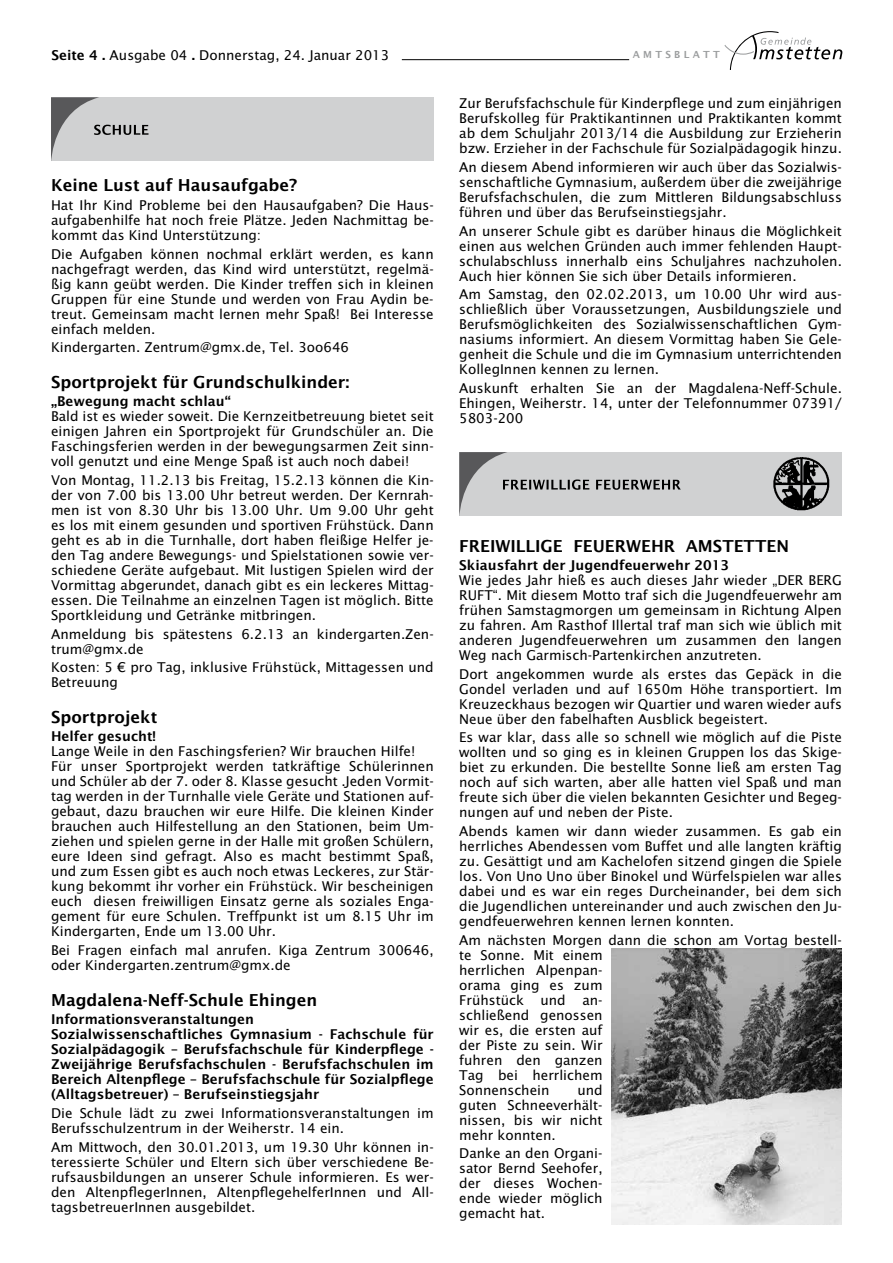
<style>
.page{position:relative;width:893px;height:1263px;background:#fff}
.page>*{position:absolute;margin:0;border:0;box-sizing:border-box;transform-origin:0 0}
.t1{font:16.5px "Lucida Sans Demibold Roman";color:#000}
.t2{font:13.5px/15px "Lucida Sans";color:#000;text-align:justify}
.t3{font:13.5px/15px "Lucida Sans Demibold Roman";color:#000}
.t4{font:9.75px "Lucida Sans Demibold Roman";letter-spacing:.34em;color:#9c9e9f}
.s1{font-family:"Lucida Sans Demibold Roman"}
</style>
<div class="page">
<svg style="left:724px;top:31px;width:118px;height:39px"></svg>
<hr style="left:402px;top:59px;width:227px;height:1px;background:#000">
<div style="left:51px;top:97px;width:383px;height:64px;background:#d0d1d2"></div>
<svg style="left:51px;top:97px;width:98px;height:64px"></svg>
<div style="left:459px;top:452px;width:383px;height:64px;background:#d0d1d2"></div>
<svg style="left:459px;top:452px;width:222px;height:64px"></svg>
<img style="left:774px;top:457px;width:55px;height:54px">
<img style="left:611px;top:948px;width:231px;height:277px">
<p class="t2" style="left:51px;top:48px;width:339px"><span class="s1">Seite 4 .</span> Ausgabe 04 <span class="s1">.</span> Donnerstag, 24. Januar 2013</p>
<p class="t4" style="left:633px;top:48px;width:89px">AMTSBLATT</p>
<p class="t1" style="left:51px;top:176px;width:248px">Keine Lust auf Hausaufgabe?</p>
<p class="t2" style="left:51px;top:198px;width:384px">Hat Ihr Kind Probleme bei den Hausaufgaben? Die Haus&shy;aufgabenhilfe hat noch freie Plätze. Jeden Nachmittag be&shy;kommt das Kind Unterstützung:</p>
<p class="t2" style="left:51px;top:246px;width:384px">Die Aufgaben können nochmal erklärt werden, es kann nachgefragt werden, das Kind wird unterstützt, regelmä&shy;ßig kann geübt werden. Die Kinder treffen sich in kleinen Gruppen für eine Stunde und werden von Frau Aydin be&shy;treut. Gemeinsam macht lernen mehr Spaß! Bei Interesse einfach melden.</p>
<p class="t2" style="left:51px;top:340px;width:300px">Kindergarten. Zentrum@gmx.de, Tel. 3oo646</p>
<p class="t1" style="left:51px;top:372px;width:300px">Sportprojekt für Grundschulkinder:</p>
<p class="t3" style="left:51px;top:394px;width:181px">„Bewegung macht schlau“</p>
<p class="t2" style="left:51px;top:409px;width:384px">Bald ist es wieder soweit. Die Kernzeitbetreuung bietet seit einigen Jahren ein Sportprojekt für Grundschüler an. Die Faschingsferien werden in der bewegungsarmen Zeit sinn&shy;voll genutzt und eine Menge Spaß ist auch noch dabei!</p>
<p class="t2" style="left:51px;top:473px;width:384px">Von Montag, 11.2.13 bis Freitag, 15.2.13 können die Kin&shy;der von 7.00 bis 13.00 Uhr betreut werden. Der Kernrah&shy;men ist von 8.30 Uhr bis 13.00 Uhr. Um 9.00 Uhr geht es los mit einem gesunden und sportiven Frühstück. Dann geht es ab in die Turnhalle, dort haben fleißige Helfer je&shy;den Tag andere Bewegungs- und Spielstationen sowie ver&shy;schiedene Geräte aufgebaut. Mit lustigen Spielen wird der Vormittag abgerundet, danach gibt es ein leckeres Mittag&shy;essen. Die Teilnahme an einzelnen Tagen ist möglich. Bitte Sportkleidung und Getränke mitbringen.</p>
<p class="t2" style="left:51px;top:626px;width:384px">Anmeldung bis spätestens 6.2.13 an kindergarten.Zen&shy;trum@gmx.de</p>
<p class="t2" style="left:51px;top:660px;width:384px">Kosten: 5 € pro Tag, inklusive Frühstück, Mittagessen und<br>Betreuung</p>
<p class="t1" style="left:51px;top:707px;width:108px">Sportprojekt</p>
<p class="t3" style="left:51px;top:729px;width:106px">Helfer gesucht!</p>
<p class="t2" style="left:51px;top:744px;width:384px;text-align:left">Lange Weile in den Faschingsferien? Wir brauchen Hilfe!<br>Für unser Sportprojekt werden tatkräftige Schülerinnen und Schüler ab der 7. oder 8. Klasse gesucht .Jeden Vormit&shy;tag werden in der Turnhalle viele Geräte und Stationen auf&shy;gebaut, dazu brauchen wir eure Hilfe. Die kleinen Kinder brauchen auch Hilfestellung an den Stationen, beim Um&shy;ziehen und spielen gerne in der Halle mit großen Schülern, eure Ideen sind gefragt. Also es macht bestimmt Spaß, und zum Essen gibt es auch noch etwas Leckeres, zur Stär&shy;kung bekommt ihr vorher ein Frühstück. Wir bescheinigen euch diesen freiwilligen Einsatz gerne als soziales Enga&shy;gement für eure Schulen. Treffpunkt ist um 8.15 Uhr im Kindergarten, Ende um 13.00 Uhr.</p>
<p class="t2" style="left:51px;top:943px;width:384px">Bei Fragen einfach mal anrufen. Kiga Zentrum 300646, oder Kindergarten.zentrum@gmx.de</p>
<p class="t1" style="left:51px;top:990px;width:268px">Magdalena-Neff-Schule Ehingen</p>
<p class="t3" style="left:51px;top:1012px;width:384px">Informationsveranstaltungen<br>Sozialwissenschaftliches Gymnasium - Fachschule für Sozialpädagogik – Berufsfachschule für Kinderpflege - Zweijährige Berufsfachschulen - Berufsfachschulen im Bereich Altenpflege – Berufsfachschule für Sozialpflege (Alltagsbetreuer) – Berufseinstiegsjahr</p>
<p class="t2" style="left:51px;top:1105px;width:384px">Die Schule lädt zu zwei Informationsveranstaltungen im<br>Berufsschulzentrum in der Weiherstr. 14 ein.</p>
<p class="t2" style="left:51px;top:1139px;width:384px">Am Mittwoch, den 30.01.2013, um 19.30 Uhr können in&shy;teressierte Schüler und Eltern sich über verschiedene Be&shy;rufsausbildungen an unserer Schule informieren. Es wer&shy;den AltenpflegerInnen, AltenpflegehelferInnen und All&shy;tagsbetreuerInnen ausgebildet.</p>
<p class="t2" style="left:459px;top:96px;width:384px">Zur Berufsfachschule für Kinderpflege und zum einjährigen Berufskolleg für Praktikantinnen und Praktikanten kommt ab dem Schuljahr 2013/14 die Ausbildung zur Erzieherin bzw. Erzieher in der Fachschule für Sozialpädagogik hinzu.</p>
<p class="t2" style="left:459px;top:160px;width:384px">An diesem Abend informieren wir auch über das Sozialwis&shy;senschaftliche Gymnasium, außerdem über die zweijährige Berufsfachschulen, die zum Mittleren Bildungsabschluss führen und über das Berufseinstiegsjahr.</p>
<p class="t2" style="left:459px;top:223px;width:384px">An unserer Schule gibt es darüber hinaus die Möglichkeit einen aus welchen Gründen auch immer fehlenden Haupt&shy;schulabschluss innerhalb eins Schuljahres nachzuholen.<br>Auch hier können Sie sich über Details informieren.</p>
<p class="t2" style="left:459px;top:287px;width:384px">Am Samstag, den 02.02.2013, um 10.00 Uhr wird aus&shy;schließlich über Voraussetzungen, Ausbildungsziele und Berufsmöglichkeiten des Sozialwissenschaftlichen Gym&shy;nasiums informiert. An diesem Vormittag haben Sie Gele&shy;genheit die Schule und die im Gymnasium unterrichtenden KollegInnen kennen zu lernen.</p>
<p class="t2" style="left:459px;top:380px;width:384px">Auskunft erhalten Sie an der Magdalena-Neff-Schule.<br>Ehingen, Weiherstr. 14, unter der Telefonnummer 07391/ 5803-200</p>
<p class="t1" style="left:459px;top:536px;width:331px">FREIWILLIGE FEUERWEHR AMSTETTEN</p>
<p class="t3" style="left:459px;top:558px;width:271px">Skiausfahrt der Jugendfeuerwehr 2013</p>
<p class="t2" style="left:459px;top:573px;width:384px">Wie jedes Jahr hieß es auch dieses Jahr wieder „DER BERG RUFT“. Mit diesem Motto traf sich die Jugendfeuerwehr am frühen Samstagmorgen um gemeinsam in Richtung Alpen zu fahren. Am Rasthof Illertal traf man sich wie üblich mit anderen Jugendfeuerwehren um zusammen den langen Weg nach Garmisch-Partenkirchen anzutreten.</p>
<p class="t2" style="left:459px;top:666px;width:384px">Dort angekommen wurde als erstes das Gepäck in die Gondel verladen und auf 1650m Höhe transportiert. Im Kreuzeckhaus bezogen wir Quartier und waren wieder aufs Neue über den fabelhaften Ausblick begeistert.</p>
<p class="t2" style="left:459px;top:730px;width:384px">Es war klar, dass alle so schnell wie möglich auf die Piste wollten und so ging es in kleinen Gruppen los das Skige&shy;biet zu erkunden. Die bestellte Sonne ließ am ersten Tag noch auf sich warten, aber alle hatten viel Spaß und man freute sich über die vielen bekannten Gesichter und Begeg&shy;nungen auf und neben der Piste.</p>
<p class="t2" style="left:459px;top:824px;width:384px">Abends kamen wir dann wieder zusammen. Es gab ein herrliches Abendessen vom Buffet und alle langten kräftig zu. Gesättigt und am Kachelofen sitzend gingen die Spiele los. Von Uno Uno über Binokel und Würfelspielen war alles dabei und es war ein reges Durcheinander, bei dem sich die Jugendlichen untereinander und auch zwischen den Ju&shy;gendfeuerwehren kennen lernen konnten.</p>
<p class="t2" style="left:459px;top:932px;width:384px;text-align:left">Am nächsten Morgen dann die schon am Vortag bestell&shy;te Sonne. Mit einem<br>herrlichen Alpenpan-<br>orama ging es zum<br>Frühstück und an-<br>schließend genossen<br>wir es, die ersten auf<br>der Piste zu sein. Wir<br>fuhren den ganzen<br>Tag bei herrlichem<br>Sonnenschein</p>
<p class="t2" style="left:459px;top:1082px;width:145px;text-indent:118px">und guten Schneeverhält&shy;nissen, bis wir nicht mehr konnten.</p>
<p class="t2" style="left:459px;top:1146px;width:145px">Danke an den Organi&shy;sator Bernd Seehofer, der dieses Wochen&shy;ende wieder möglich gemacht hat.</p>
</div>
